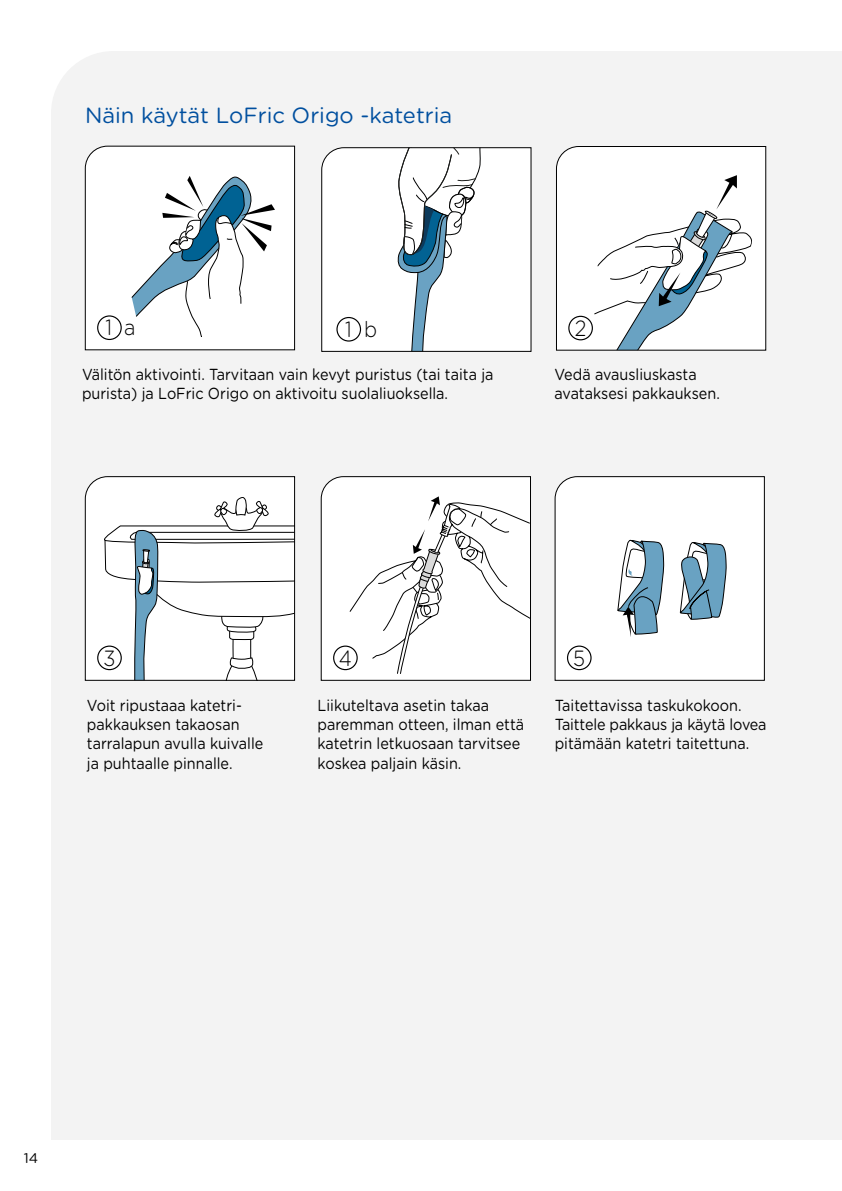
<style>
.page{position:relative;width:842px;height:1191px;background:#fff}
.page>*{position:absolute;margin:0;border:0;box-sizing:border-box;transform-origin:0 0}
.Heading_2{font:22px "Gotham Rounded";color:#004f9f}
.Bildtext_instruktion{font:300 22px "Gotham Rounded";color:#000;scale:.9 1}
.Bildtext_instruktion-2{font:16px/19.2px "Gotham Rounded";color:#000;scale:.9 1}
.t1{font:14px "Gotham Rounded";color:#000}
</style>
<div class="page">
<div style="left:51px;top:51px;width:791px;height:1089px;background:#f3f3f3"></div>
<svg style="left:85px;top:146px;width:210px;height:204px"></svg>
<svg style="left:321px;top:147px;width:210px;height:205px"></svg>
<svg style="left:556px;top:146px;width:210px;height:205px"></svg>
<div style="left:97px;top:315px;width:25px;height:25px;border:1px solid #000;border-radius:50%"></div>
<div style="left:336px;top:317px;width:25px;height:24px;border:1px solid #000;border-radius:50%"></div>
<div style="left:568px;top:316px;width:25px;height:24px;border:1px solid #000;border-radius:50%"></div>
<svg style="left:85px;top:476px;width:210px;height:205px"></svg>
<svg style="left:321px;top:476px;width:210px;height:205px"></svg>
<svg style="left:555px;top:476px;width:210px;height:205px"></svg>
<div style="left:333px;top:645px;width:25px;height:25px;border:1px solid #000;border-radius:50%"></div>
<div style="left:567px;top:645px;width:25px;height:25px;border:1px solid #000;border-radius:50%"></div>
<div style="left:97px;top:645px;width:25px;height:25px;border:1px solid #000;border-radius:50%"></div>
<p class="Heading_2" style="left:85px;top:100px;width:369px">Näin käytät LoFric Origo -katetria</p>
<p class="Bildtext_instruktion" style="left:106px;top:313px;width:35px">1 a</p>
<p class="Bildtext_instruktion" style="left:345px;top:315px;width:37px">1 b</p>
<p class="Bildtext_instruktion" style="left:575px;top:313px;width:14px">2</p>
<p class="Bildtext_instruktion-2" style="left:82px;top:364px;width:459px">Välitön aktivointi. Tarvitaan vain kevyt puristus (tai taita ja purista) ja LoFric Origo on aktivoitu suolaliuoksella.</p>
<p class="Bildtext_instruktion-2" style="left:554px;top:364px;width:185px">Vedä avausliuskasta avataksesi pakkauksen.</p>
<p class="Bildtext_instruktion" style="left:103px;top:643px;width:15px">3</p>
<p class="Bildtext_instruktion" style="left:339px;top:643px;width:16px">4</p>
<p class="Bildtext_instruktion" style="left:573px;top:643px;width:15px">5</p>
<p class="Bildtext_instruktion-2" style="left:87px;top:695px;width:197px">Voit ripustaaa katetri&shy;pakkauksen takaosan tarralapun avulla kuivalle ja puhtaalle pinnalle.</p>
<p class="Bildtext_instruktion-2" style="left:317px;top:695px;width:231px">Liikuteltava asetin takaa paremman otteen, ilman että katetrin letkuosaan tarvitsee koskea paljain käsin.</p>
<p class="Bildtext_instruktion-2" style="left:555px;top:695px;width:237px">Taitettavissa taskukokoon.<br>Taittele pakkaus ja käytä lovea pitämään katetri taitettuna.</p>
<p class="t1" style="left:24px;top:1148px;width:16px">14</p>
</div>
